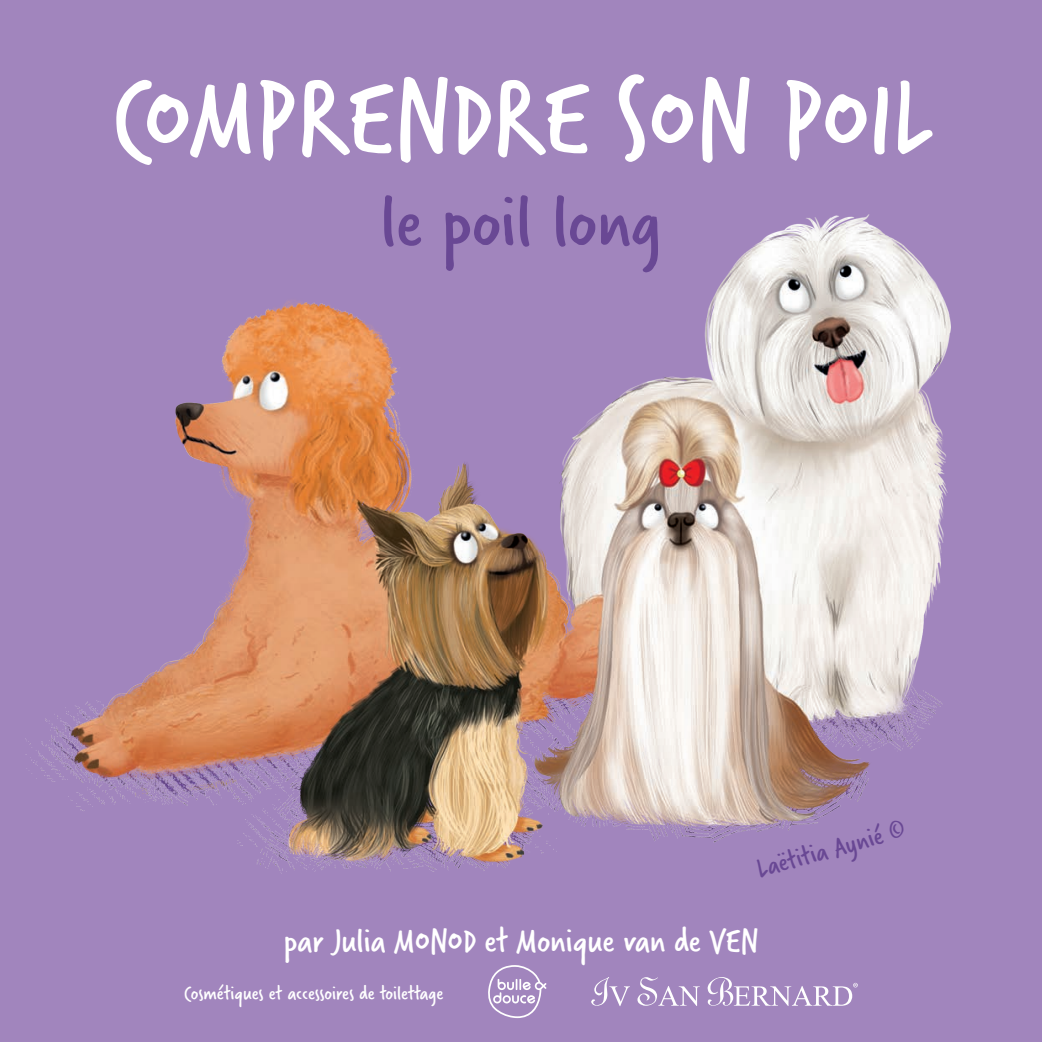
<style>
.page{position:relative;width:1042px;height:1042px;background:#a185bd}
.page>*{position:absolute;margin:0;border:0;box-sizing:border-box;transform-origin:0 0}
.t1{font:115.5px "Verveine";color:#fff}
.t2{font:80.33px "Verveine";color:#694894}
.t3{font:36.57px "Verveine";color:#fff}
.t4{font:28.88px "Verveine";color:#694894}
.t5{font:21px "Verveine";color:#fff}
</style>
<div class="page">
<img style="left:26px;top:215px;width:924px;height:657px">
<svg style="left:591px;top:977px;width:39px;height:29px"></svg>
<svg style="left:637px;top:977px;width:63px;height:29px"></svg>
<svg style="left:707px;top:977px;width:151px;height:29px"></svg>
<svg style="left:488px;top:965px;width:58px;height:53px"></svg>
<p class="t1" style="left:112px;top:37px;width:822px">COMPRENDRE SON POIL</p>
<p class="t2" style="left:380px;top:166px;width:282px">le poil long</p>
<p class="t4" style="left:752px;top:849px;width:155px;rotate:-15deg">Laëtitia Aynié ©</p>
<p class="t3" style="left:284px;top:915px;width:476px">par Julia MONOD et Monique van de VEN</p>
<p class="t5" style="left:184px;top:978px;width:261px">Cosmétiques et accessoires de toilettage</p>
</div>
